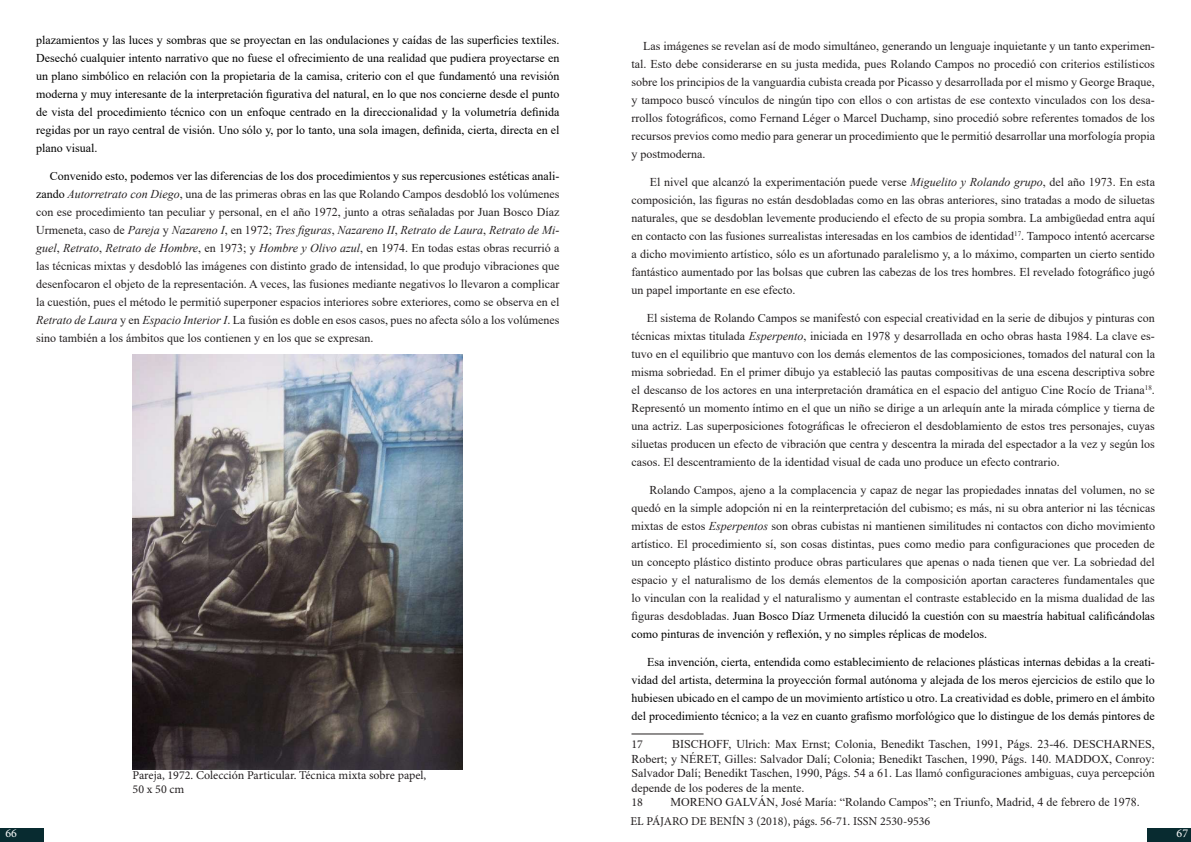
<style>
.page{position:relative;width:1191px;height:842px;background:#fff}
.page>*{position:absolute;margin:0;border:0;box-sizing:border-box;transform-origin:0 0}
.t1{font:12px/18px "Times New Roman";color:#231f20;text-align:justify}
.t2{font:12px/18px "Times New Roman";color:#000;text-align:justify}
.t3{font:12px/14.4px "Minion Pro";color:#231f20}
.t4{font:12px "Minion Pro";color:#fff}
.s1{color:#000}
.s2{font-style:italic}
</style>
<div class="page">
<hr style="left:631px;top:733px;width:72px;height:1px;background:#231f20">
<img style="left:133px;top:354px;width:330px;height:415px">
<div style="left:0;top:828px;width:43px;height:14px;background:#082b30"></div>
<div style="left:1147px;top:828px;width:44px;height:14px;background:#082b30"></div>
<p class="t2" style="left:36px;top:31px;width:525px">plazamientos y las luces y sombras que se proyectan en las ondulaciones y caídas de las superficies textiles.<br>Desechó cualquier intento narrativo que no fuese el ofrecimiento de una realidad que pudiera proyectarse en un plano simbólico en relación con la propietaria de la camisa, criterio con el que fundamentó una revisión moderna y muy interesante de la interpretación figurativa del natural, en lo que nos concierne desde el punto de vista del procedimiento técnico con un enfoque centrado en la direccionalidad y la volumetría definida regidas por un rayo central de visión. Uno sólo y, por lo tanto, una sola imagen, definida, cierta, directa en el plano visual.</p>
<p class="t1" style="left:36px;top:167px;width:525px;text-indent:14px"><span class="s1">Convenido esto, podemos ver las diferencias de los dos procedimientos y sus repercusiones estéticas anali&shy;zando</span> <span class="s2">Autorretrato con Diego</span>, una de las primeras obras en las que Rolando Campos desdobló los volúmenes con ese procedimiento tan peculiar y personal, en el año 1972, junto a otras señaladas por Juan Bosco Díaz Urmeneta, caso de <span class="s2">Pareja</span> y <span class="s2">Nazareno I</span>, en 1972; <span class="s2">Tres figuras</span>, <span class="s2">Nazareno II</span>, <span class="s2">Retrato de Laura</span>, <span class="s2">Retrato de Mi&shy;guel</span>, <span class="s2">Retrato</span>, <span class="s2">Retrato de Hombre</span>, en 1973; y <span class="s2">Hombre y Olivo azul</span>, en 1974. En todas estas obras recurrió a las técnicas mixtas y desdobló las imágenes con distinto grado de intensidad, lo que produjo vibraciones que desenfocaron el objeto de la representación. A veces, las fusiones mediante negativos lo llevaron a complicar la cuestión, pues el método le permitió superponer espacios interiores sobre exteriores, como se observa en el <span class="s2">Retrato de Laura</span> y en <span class="s2">Espacio Interior I</span>. La fusión es doble en esos casos, pues no afecta sólo a los volúmenes sino también a los ámbitos que los contienen y en los que se expresan.</p>
<p class="t3" style="left:133px;top:768px;width:295px">Pareja, 1972. Colección Particular. Técnica mixta sobre papel,<br>50 x 50 cm</p>
<p class="t1" style="left:631px;top:36px;width:525px;text-indent:12px">Las imágenes se revelan así de modo simultáneo, generando un lenguaje inquietante y un tanto experimen&shy;tal. Esto debe considerarse en su justa medida, pues Rolando Campos no procedió con criterios estilísticos sobre los principios de la vanguardia cubista creada por Picasso y desarrollada por el mismo y George Braque, y tampoco buscó vínculos de ningún tipo con ellos o con artistas de ese contexto vinculados con los desa&shy;rrollos fotográficos, como Fernand Léger o Marcel Duchamp, sino procedió sobre referentes tomados de los recursos previos como medio para generar un procedimiento que le permitió desarrollar una morfología propia y postmoderna.</p>
<p class="t1" style="left:631px;top:172px;width:525px;text-indent:18px">El nivel que alcanzó la experimentación puede verse <span class="s2">Miguelito y Rolando grupo</span>, del año 1973. En esta composición, las figuras no están desdobladas como en las obras anteriores, sino tratadas a modo de siluetas naturales, que se desdoblan levemente produciendo el efecto de su propia sombra. La ambigüedad entra aquí en contacto con las fusiones surrealistas interesadas en los cambios de identidad<sup>17</sup>. Tampoco intentó acercarse a dicho movimiento artístico, sólo es un afortunado paralelismo y, a lo máximo, comparten un cierto sentido fantástico aumentado por las bolsas que cubren las cabezas de los tres hombres. El revelado fotográfico jugó un papel importante en ese efecto.</p>
<p class="t1" style="left:631px;top:308px;width:525px;text-indent:15px">El sistema de Rolando Campos se manifestó con especial creatividad en la serie de dibujos y pinturas con técnicas mixtas titulada <span class="s2">Esperpento</span>, iniciada en 1978 y desarrollada en ocho obras hasta 1984. La clave es&shy;tuvo en el equilibrio que mantuvo con los demás elementos de las composiciones, tomados del natural con la misma sobriedad. En el primer dibujo ya estableció las pautas compositivas de una escena descriptiva sobre el descanso de los actores en una interpretación dramática en el espacio del antiguo Cine Rocío de Triana<sup>18</sup>.<br>Representó un momento íntimo en el que un niño se dirige a un arlequín ante la mirada cómplice y tierna de una actriz. Las superposiciones fotográficas le ofrecieron el desdoblamiento de estos tres personajes, cuyas siluetas producen un efecto de vibración que centra y descentra la mirada del espectador a la vez y según los casos. El descentramiento de la identidad visual de cada uno produce un efecto contrario.</p>
<p class="t1" style="left:631px;top:480px;width:525px;text-indent:18px">Rolando Campos, ajeno a la complacencia y capaz de negar las propiedades innatas del volumen, no se quedó en la simple adopción ni en la reinterpretación del cubismo; es más, ni su obra anterior ni las técnicas mixtas de estos <span class="s2">Esperpentos</span> son obras cubistas ni mantienen similitudes ni contactos con dicho movimiento artístico. El procedimiento sí, son cosas distintas, pues como medio para configuraciones que proceden de un concepto plástico distinto produce obras particulares que apenas o nada tienen que ver. La sobriedad del espacio y el naturalismo de los demás elementos de la composición aportan caracteres fundamentales que lo vinculan con la realidad y el naturalismo y aumentan el contraste establecido en la misma dualidad de las figuras desdobladas. <span class="s1">Juan Bosco Díaz Urmeneta dilucidó la cuestión con su maestría habitual calificándolas como pinturas de invención y reflexión, y no simples réplicas de modelos.</span></p>
<p class="t2" style="left:631px;top:652px;width:525px;text-indent:16px">Esa invención, cierta, entendida como establecimiento de relaciones plásticas internas debidas a la creati&shy;vidad del artista, determina la proyección formal autónoma y alejada de los meros ejercicios de estilo que lo hubiesen ubicado en el campo de un movimiento artístico u otro. La creatividad es doble, primero en el ámbito del procedimiento técnico; a la vez en cuanto grafismo morfológico que lo distingue de los demás pintores de</p>
<p class="t3" style="left:631px;top:737px;width:13px">17</p>
<p class="t1" style="left:631px;top:737px;width:525px;line-height:14.4px;text-indent:41px">BISCHOFF, Ulrich: Max Ernst; Colonia, Benedikt Taschen, 1991, Págs. 23-46. DESCHARNES, Robert; y NÉRET, Gilles: Salvador Dalí; Colonia; Benedikt Taschen, 1990, Págs. 140. MADDOX, Conroy:<br>Salvador Dalí; Benedikt Taschen, 1990, Págs. 54 a 61. Las llamó configuraciones ambiguas, cuya percepción depende de los poderes de la mente.</p>
<p class="t3" style="left:631px;top:795px;width:13px">18</p>
<p class="t1" style="left:670px;top:792px;width:471px">MORENO GALVÁN, José María: “Rolando Campos”; en Triunfo, Madrid, 4 de febrero de 1978.</p>
<p class="t3" style="left:630px;top:814px;width:301px">EL PÁJARO DE BENÍN 3 (2018), págs. 56-71. ISSN 2530-9536</p>
<p class="t4" style="left:6px;top:825px;width:13px">66</p>
<p class="t4" style="left:1176px;top:825px;width:13px">67</p>
</div>
